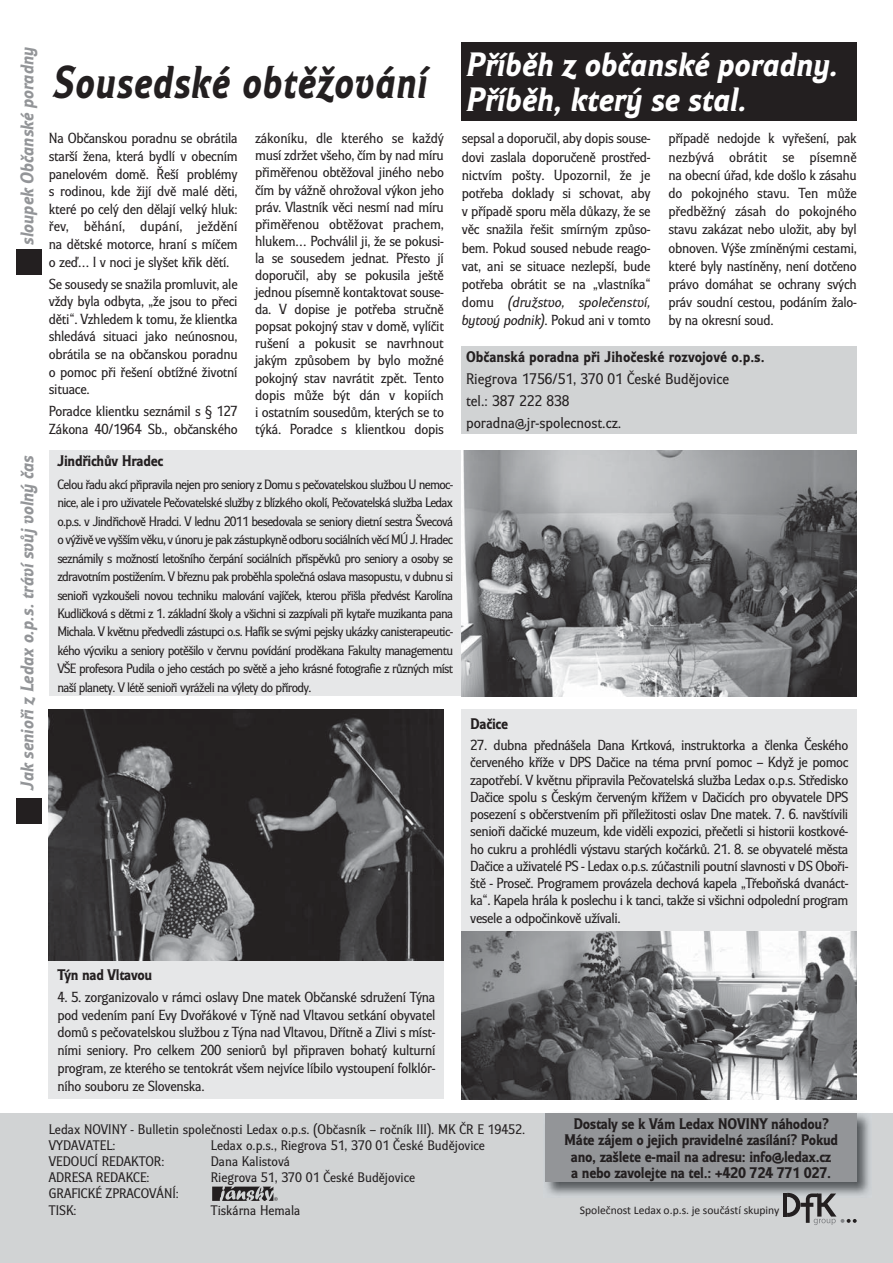
<style>
.page{position:relative;width:893px;height:1263px;background:#fff}
.page>*{position:absolute;margin:0;border:0;box-sizing:border-box;transform-origin:0 0}
.t1{font:italic 700 45px "Ideal Gothic 2";letter-spacing:.02em;color:#231f20;scale:.88 1}
.t2{font:italic 700 33px/34.5px "Ideal Gothic 2";color:#fff}
.t3{font:italic 700 18px "Ideal Gothic 2";color:#939598}
.t4{font:700 15px/16.5px "Ideal Gothic 2";letter-spacing:-.02em;color:#231f20;text-align:center}
.t5{font:15px/22.2px "Ideal Gothic 2";color:#231f20}
.t6{font:700 15px "Ideal Gothic 2";color:#231f20}
.t7{font:14.25px/18.1px "Ideal Gothic 2";letter-spacing:-.02em;color:#231f20;text-align:justify}
.t8{font:13.5px/16.2px "Ideal Gothic 2";color:#231f20}
.t9{font:13.2px/18.5px "Ideal Gothic 2";letter-spacing:-.05em;color:#231f20;text-align:justify}
.t10{font:11.55px "Calibri";color:#231f20}
.s1{font-style:italic}
</style>
<div class="page">
<div style="left:0;top:1113px;width:893px;height:150px;background:#d1d3d4"></div>
<img style="left:545px;top:1113px;width:325px;height:83px">
<div style="left:546px;top:1113px;width:311px;height:69px;background:#939598"></div>
<svg style="left:212px;top:1186px;width:66px;height:15px"></svg>
<hr style="left:783px;top:1193px;width:4px;height:24px;background:#231f20">
<svg style="left:787px;top:1193px;width:70px;height:32px"></svg>
<div style="left:462px;top:43px;width:395px;height:78px;background:#231f20"></div>
<div style="left:49px;top:451px;width:413px;height:245px;background:#e6e7e8"></div>
<div style="left:462px;top:709px;width:395px;height:222px;background:#e6e7e8"></div>
<div style="left:49px;top:961px;width:395px;height:138px;background:#e6e7e8"></div>
<div style="left:462px;top:346px;width:395px;height:88px;background:#d1d3d4"></div>
<div style="left:16px;top:250px;width:26px;height:25px;background:#231f20"></div>
<div style="left:16px;top:798px;width:26px;height:26px;background:#231f20"></div>
<img style="left:462px;top:451px;width:395px;height:245px">
<img style="left:49px;top:709px;width:395px;height:252px">
<img style="left:462px;top:931px;width:395px;height:168px">
<p class="t3" style="left:21px;top:245px;width:199px;rotate:-90deg">sloupek Občanské poradny</p>
<p class="t3" style="left:21px;top:790px;width:336px;rotate:-90deg">Jak senioři z Ledax o.p.s. tráví svůj volný čas</p>
<h1 class="t1" style="left:53px;top:66px;width:427px">Sousedské obtěžování</h1>
<h2 class="t2" style="left:466px;top:51px;width:374px">Příběh z občanské poradny.<br>Příběh, který se stal.</h2>
<p class="t7" style="left:255px;top:131px;width:190px;line-height:17.1px">zákoníku, dle kterého se každý musí zdržet všeho, čím by nad míru přiměřenou obtěžoval jiného nebo čím by vážně ohrožoval výkon jeho práv. Vlastník věci nesmí nad míru přiměřenou obtěžovat prachem, hlukem… Pochválil ji, že se pokusi&shy;la se sousedem jednat. Přesto jí doporučil, aby se pokusila ještě jednou písemně kontaktovat souse&shy;da. V dopise je potřeba stručně popsat pokojný stav v domě, vylíčit rušení a pokusit se navrhnout jakým způsobem by bylo možné pokojný stav navrátit zpět. Tento dopis může být dán v kopiích i ostatním sousedům, kterých se to týká. Poradce s klientkou dopis</p>
<p class="t7" style="left:462px;top:131px;width:190px">sepsal a doporučil, aby dopis souse&shy;dovi zaslala doporučeně prostřed&shy;nictvím pošty. Upozornil, že je potřeba doklady si schovat, aby v případě sporu měla důkazy, že se věc snažila řešit smírným způso&shy;bem. Pokud soused nebude reago&shy;vat, ani se situace nezlepší, bude potřeba obrátit se na „vlastníka“ domu <span class="s1">(družstvo, společenství, bytový podnik)</span>. Pokud ani v tomto</p>
<p class="t7" style="left:668px;top:131px;width:190px">případě nedojde k vyřešení, pak nezbývá obrátit se písemně na obecní úřad, kde došlo k zásahu do pokojného stavu. Ten může předběžný zásah do pokojného stavu zakázat nebo uložit, aby byl obnoven. Výše zmíněnými cestami, které byly nastíněny, není dotčeno právo domáhat se ochrany svých práv soudní cestou, podáním žalo&shy;by na okresní soud.</p>
<p class="t7" style="left:49px;top:131px;width:190px;line-height:17.5px">Na Občanskou poradnu se obrátila starší žena, která bydlí v obecním panelovém domě. Řeší problémy s rodinou, kde žijí dvě malé děti, které po celý den dělají velký hluk: řev, běhání, dupání, ježdění na dětské motorce, hraní s míčem o zeď… I v noci je slyšet křik dětí.</p>
<p class="t7" style="left:49px;top:276px;width:190px;line-height:17.5px">Se sousedy se snažila promluvit, ale vždy byla odbyta, „že jsou to přeci děti“. Vzhledem k tomu, že klientka shledává situaci jako neúnosnou, obrátila se na občanskou poradnu o pomoc při řešení obtížné životní situace.</p>
<p class="t7" style="left:49px;top:404px;width:190px;line-height:17.5px">Poradce klientku seznámil s § 127<br>Zákona 40/1964 Sb., občanského</p>
<p class="t4" style="left:57px;top:454px;width:108px">Jindřichův Hradec</p>
<p class="t9" style="left:57px;top:476px;width:397px">Celou řadu akcí připravila nejen pro seniory z Domu s pečovatelskou službou U nemoc&shy;nice, ale i pro uživatele Pečovatelské služby z blízkého okolí, Pečovatelská služba Ledax o.p.s. v Jindřichově Hradci. V lednu 2011 besedovala se seniory dietní sestra Švecová o výživě ve vyšším věku, v únoru je pak zástupkyně odboru sociálních věcí MÚ J. Hradec seznámily s možností letošního čerpání sociálních příspěvků pro seniory a osoby se zdravotním postižením. V březnu pak proběhla společná oslava masopustu, v dubnu si senioři vyzkoušeli novou techniku malování vajíček, kterou přišla předvést Karolína Kudličková s dětmi z 1. základní školy a všichni si zazpívali při kytaře muzikanta pana Michala. V květnu předvedli zástupci o.s. Hafík se svými pejsky ukázky canisterapeutic&shy;kého výcviku a seniory potěšilo v červnu povídání proděkana Fakulty managementu VŠE profesora Pudila o jeho cestách po světě a jeho krásné fotografie z různých míst naší planety. V létě senioři vyráželi na výlety do přírody.</p>
<p class="t6" style="left:466px;top:351px;width:300px">Občanská poradna při Jihočeské rozvojové o.p.s.</p>
<p class="t5" style="left:466px;top:369px;width:264px">Riegrova 1756/51, 370 01 České Budějovice tel.: 387 222 838<br>poradna@jr-spolecnost.cz.</p>
<p class="t4" style="left:470px;top:716px;width:39px">Dačice</p>
<p class="t7" style="left:470px;top:738px;width:380px;line-height:17.2px">27. dubna přednášela Dana Krtková, instruktorka a členka Českého červeného kříže v DPS Dačice na téma první pomoc – Když je pomoc zapotřebí. V květnu připravila Pečovatelská služba Ledax o.p.s. Středisko Dačice spolu s Českým červeným křížem v Dačicích pro obyvatele DPS posezení s občerstvením při příležitosti oslav Dne matek. 7. 6. navštívili senioři dačické muzeum, kde viděli expozici, přečetli si historii kostkové&shy;ho cukru a prohlédli výstavu starých kočárků. 21. 8. se obyvatelé města Dačice a uživatelé PS - Ledax o.p.s. zúčastnili poutní slavnosti v DS Oboři&shy;ště - Proseč. Programem provázela dechová kapela „Třeboňská dvanáct&shy;ka“. Kapela hrála k poslechu i k tanci, takže si všichni odpolední program vesele a odpočinkově užívali.</p>
<p class="t4" style="left:57px;top:968px;width:96px">Týn nad Vltavou</p>
<p class="t7" style="left:57px;top:989px;width:380px;line-height:17.7px">4. 5. zorganizovalo v rámci oslavy Dne matek Občanské sdružení Týna pod vedením paní Evy Dvořákové v Týně nad Vltavou setkání obyvatel domů s pečovatelskou službou z Týna nad Vltavou, Dřítně a Zlivi s míst&shy;ními seniory. Pro celkem 200 seniorů byl připraven bohatý kulturní program, ze kterého se tentokrát všem nejvíce líbilo vystoupení folklór&shy;ního souboru ze Slovenska.</p>
<p class="t8" style="left:49px;top:1122px;width:478px">Ledax NOVINY - Bulletin společnosti Ledax o.p.s. (Občasník – ročník III). MK ČR E 19452.<br>VYDAVATEL:</p>
<p class="t8" style="left:211px;top:1138px;width:276px">Ledax o.p.s., Riegrova 51, 370 01 České Budějovice</p>
<p class="t8" style="left:49px;top:1154px;width:117px">VEDOUCÍ REDAKTOR:</p>
<p class="t8" style="left:211px;top:1154px;width:81px">Dana Kalistová</p>
<p class="t8" style="left:49px;top:1170px;width:102px">ADRESA REDAKCE:</p>
<p class="t8" style="left:211px;top:1170px;width:206px">Riegrova 51, 370 01 České Budějovice</p>
<p class="t8" style="left:49px;top:1187px;width:131px">GRAFICKÉ ZPRACOVÁNÍ:<br>TISK:</p>
<p class="t8" style="left:211px;top:1203px;width:91px">Tiskárna Hemala</p>
<p class="t4" style="left:564px;top:1116px;width:276px">Dostaly se k Vám Ledax NOVINY náhodou?<br>Máte zájem o jejich pravidelné zasílání? Pokud ano, zašlete e-mail na adresu: info@ledax.cz<br>a nebo zavolejte na tel.: +420 724 771 027.</p>
<p class="t10" style="left:580px;top:1206px;width:201px">Společnost Ledax o.p.s. je součástí skupiny</p>
</div>
